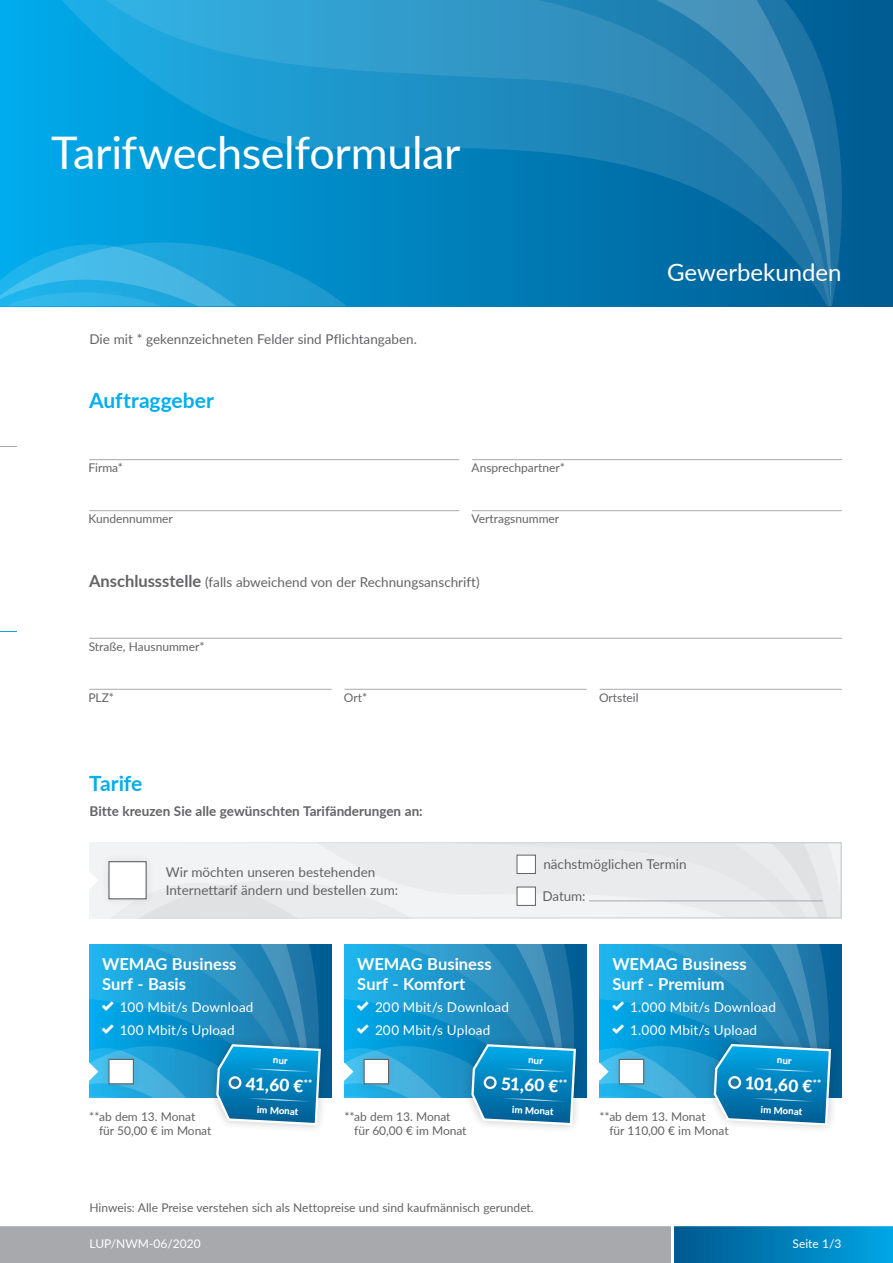
<style>
.page{position:relative;width:893px;height:1263px;background:#fff}
.page>*{position:absolute;margin:0;border:0;box-sizing:border-box;transform-origin:0 0}
.t1{font:45px "Lato";letter-spacing:-.01em;color:#fff}
.t2{font:24px "Lato";color:#fff}
.t3{font:700 21px "Lato";color:#00aeef}
.t4{font:800 17.25px "Lato";color:#fff}
.t5{font:700 16.5px/19.8px "Lato";letter-spacing:.005em;color:#fff}
.t6{font:13.5px/18px "Lato";color:#636366}
.t7{font:13.5px/22.6px "Lato";letter-spacing:.01em;color:#fff}
.t8{font:700 13.5px "Lato";color:#636366}
.t9{font:12px/14.4px "Lato";color:#636366}
.t10{font:12px "Lato";color:#fff}
.t11{font:800 9.75px "Lato";color:#fff}
.s1{font-weight:700;font-size:16.5px}
</style>
<div class="page">
<div style="left:674px;top:1225px;width:219px;height:38px;background:linear-gradient(to right,#00588e,#00a5e4)"></div>
<div style="left:0;top:1225px;width:671px;height:38px;background:#a8a9ad"></div>
<svg style="left:0;top:0;width:893px;height:306px;background:#007fb9"></svg>
<div style="left:600px;top:944px;width:242px;height:153px;background:#005c93"></div>
<div style="left:344px;top:944px;width:243px;height:153px;background:#005c93"></div>
<div style="left:89px;top:944px;width:243px;height:153px;background:#005c93"></div>
<svg style="left:831px;top:0;width:12px;height:306px;background:#0c679b"></svg>
<svg style="left:51px;top:0;width:778px;height:306px;background:#148ac0"></svg>
<svg style="left:0;top:242px;width:347px;height:64px;background:#21a7dc"></svg>
<hr style="left:0;top:1223px;width:893px;height:3px;background:#fff">
<svg style="left:0;top:446px;width:17px;height:1px"></svg>
<svg style="left:0;top:631px;width:17px;height:1px"></svg>
<hr style="left:89px;top:510px;width:370px;height:1px;background:#a8a9ad">
<hr style="left:472px;top:510px;width:370px;height:1px;background:#a8a9ad">
<hr style="left:89px;top:638px;width:753px;height:1px;background:#a8a9ad">
<hr style="left:89px;top:689px;width:243px;height:1px;background:#a8a9ad">
<hr style="left:344px;top:689px;width:243px;height:1px;background:#a8a9ad">
<hr style="left:600px;top:689px;width:242px;height:1px;background:#a8a9ad">
<svg style="left:89px;top:842px;width:753px;height:76px"></svg>
<div style="left:99px;top:852px;width:57px;height:56px;background:#eeeff0"></div>
<div style="left:108px;top:861px;width:39px;height:38px;background:#fff;border:1px solid #636366"></div>
<div style="left:517px;top:855px;width:19px;height:19px;background:#fff;border:1px solid #636366"></div>
<div style="left:517px;top:887px;width:19px;height:19px;background:#fff;border:1px solid #636366"></div>
<hr style="left:589px;top:900px;width:234px;height:1px;background:#a8a9ad">
<hr style="left:89px;top:459px;width:370px;height:1px;background:#a8a9ad">
<hr style="left:472px;top:459px;width:370px;height:1px;background:#a8a9ad">
<div style="left:705px;top:1035px;width:135px;height:99px;background:#231f20;opacity:.25"></div>
<div style="left:463px;top:1035px;width:122px;height:99px;background:#231f20;opacity:.25"></div>
<div style="left:208px;top:1035px;width:122px;height:99px;background:#231f20;opacity:.25"></div>
<svg style="left:599px;top:944px;width:233px;height:183px;background:#379fcd"></svg>
<svg style="left:344px;top:944px;width:233px;height:182px;background:#389fcd"></svg>
<svg style="left:89px;top:944px;width:233px;height:182px;background:#389fcd"></svg>
<h1 class="t1" style="left:51px;top:121px;width:411px">Tarifwechselformular</h1>
<p class="t6" style="left:89px;top:330px;width:329px">Die mit * gekennzeichneten Felder sind Pflichtangaben.</p>
<h3 class="t3" style="left:89px;top:385px;width:126px">Auftraggeber</h3>
<p class="t9" style="left:88px;top:460px;width:36px">Firma*</p>
<p class="t9" style="left:472px;top:460px;width:95px">Ansprechpartner*</p>
<p class="t9" style="left:88px;top:511px;width:86px">Kundennummer</p>
<p class="t9" style="left:472px;top:511px;width:89px">Vertragsnummer</p>
<p class="t6" style="left:89px;top:572px;width:392px"><span class="s1">Anschlussstelle</span> (falls abweichend von der Rechnungsanschrift)</p>
<p class="t9" style="left:89px;top:638px;width:117px">Straße, Hausnummer*</p>
<p class="t9" style="left:88px;top:690px;width:27px">PLZ*</p>
<p class="t9" style="left:344px;top:690px;width:25px">Ort*</p>
<p class="t9" style="left:599px;top:690px;width:41px">Ortsteil</p>
<h3 class="t3" style="left:89px;top:768px;width:55px">Tarife</h3>
<p class="t8" style="left:90px;top:802px;width:335px">Bitte kreuzen Sie alle gewünschten Tarifänderungen an:</p>
<h2 class="t2" style="left:667px;top:255px;width:176px">Gewerbekunden</h2>
<p class="t6" style="left:166px;top:862px;width:234px">Wir möchten unseren bestehenden<br>Internettarif ändern und bestellen zum:</p>
<h3 class="t5" style="left:102px;top:953px;width:136px">WEMAG Business<br>Surf - Basis</h3>
<p class="t7" style="left:120px;top:996px;width:135px">100 Mbit/s Download<br>100 Mbit/s Upload</p>
<h3 class="t5" style="left:357px;top:953px;width:136px">WEMAG Business<br>Surf - Komfort</h3>
<p class="t7" style="left:375px;top:996px;width:136px">200 Mbit/s Download<br>200 Mbit/s Upload</p>
<p class="t6" style="left:543px;top:855px;width:145px">nächstmöglichen Termin</p>
<p class="t6" style="left:542px;top:887px;width:45px">Datum:</p>
<h3 class="t5" style="left:612px;top:953px;width:136px">WEMAG Business<br>Surf - Premium</h3>
<p class="t7" style="left:630px;top:996px;width:147px">1.000 Mbit/s Download<br>1.000 Mbit/s Upload</p>
<p class="t9" style="left:99px;top:1109px;width:114px;text-indent:-10px">**ab dem 13. Monat für 50,00 € im Monat</p>
<h3 class="t4" style="left:246px;top:1070px;width:68px;rotate:3deg">41,60 €<sup>**</sup></h3>
<p class="t11" style="left:257px;top:1102px;width:43px;rotate:3deg">im Monat</p>
<p class="t9" style="left:354px;top:1109px;width:114px;text-indent:-10px">**ab dem 13. Monat für 60,00 € im Monat</p>
<h3 class="t4" style="left:502px;top:1070px;width:68px;rotate:3deg">51,60 €<sup>**</sup></h3>
<p class="t11" style="left:512px;top:1102px;width:43px;rotate:3deg">im Monat</p>
<p class="t9" style="left:609px;top:1109px;width:121px;text-indent:-10px">**ab dem 13. Monat<br>für 110,00 € im Monat</p>
<h3 class="t4" style="left:745px;top:1070px;width:78px;rotate:3deg">101,60 €<sup>**</sup></h3>
<p class="t11" style="left:761px;top:1102px;width:43px;rotate:3deg">im Monat</p>
<p class="t9" style="left:90px;top:1200px;width:446px">Hinweis: Alle Preise verstehen sich als Nettopreise und sind kaufmännisch gerundet.</p>
<p class="t10" style="left:90px;top:1235px;width:113px">LUP/NWM-06/2020</p>
<p class="t10" style="left:793px;top:1235px;width:51px">Seite 1/3</p>
</div>
